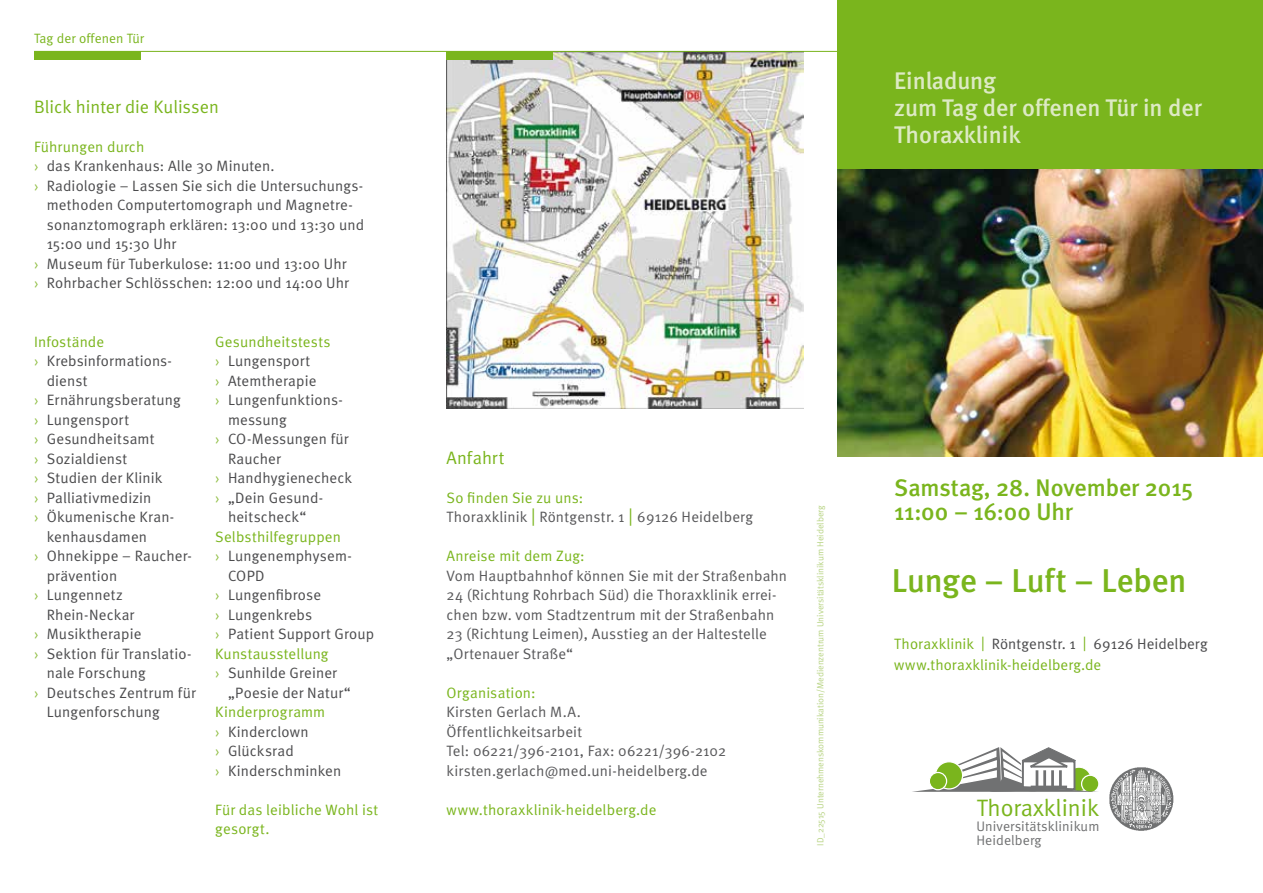
<style>
.page{position:relative;width:1263px;height:893px;background:#fff}
.page>*{position:absolute;margin:0;border:0;box-sizing:border-box;transform-origin:0 0}
.t1{font:500 33px "Meta";letter-spacing:-.005em;color:#7ab51d}
.t2{font:500 24px/27px "Meta";color:#ddeac4}
.t3{font:500 24px/24.6px "Meta";letter-spacing:-.005em;color:#7ab51d}
.t4{font:23.7px "Meta Normal";color:#7ab51d}
.t5{font:18px "Meta Normal";color:#7ab51d}
.t6{font:15px/19.5px "Meta Normal";letter-spacing:.01em;color:#4b4b4d}
.t7{font:15px/19.5px "Meta Normal";letter-spacing:.01em;color:#58585a}
.t8{font:15px/21px "Meta Normal";letter-spacing:.01em;color:#7ab51d}
.t9{font:13.8px/14.7px "Meta Normal";letter-spacing:.01em;color:#707172}
.t10{font:13.5px "Meta Normal";letter-spacing:.01em;color:#7ab51d}
.t11{font:9px "Meta Normal";color:#b7d382}
.s1{color:#93c048}
.s2{color:#7ab51d}
.s3{font-size:18px;color:#7ab51d}
.s4{color:#4b4b4d}
</style>
<div class="page">
<div style="left:838px;top:0;width:425px;height:190px;background:#7ab51d"></div>
<img style="left:446px;top:52px;width:357px;height:356px">
<hr style="left:34px;top:51px;width:1036px;height:1px;background:#7ab51d">
<div style="left:34px;top:51px;width:106px;height:9px;background:#7ab51d"></div>
<div style="left:446px;top:51px;width:107px;height:9px;background:#7ab51d"></div>
<img style="left:838px;top:169px;width:425px;height:287px">
<img style="left:1109px;top:767px;width:65px;height:64px">
<svg style="left:912px;top:747px;width:187px;height:45px"></svg>
<hr style="left:1043px;top:770px;width:3px;height:19px;background:#707172">
<hr style="left:1051px;top:770px;width:3px;height:19px;background:#707172">
<hr style="left:1059px;top:770px;width:3px;height:19px;background:#707172">
<hr style="left:1031px;top:786px;width:36px;height:2px;background:#707172">
<p class="t10" style="left:34px;top:31px;width:112px">Tag der offenen Tür</p>
<p class="t5" style="left:34px;top:96px;width:186px">Blick hinter die Kulissen</p>
<p class="t8" style="left:34px;top:136px;width:112px">Führungen durch</p>
<p class="t6" style="left:34px;top:156px;width:242px"><span class="s1">›</span> das Krankenhaus: Alle 30 Minuten.</p>
<p class="t6" style="left:34px;top:175px;width:331px"><span class="s1">›</span> Radiologie – Lassen Sie sich die Untersuchungs-</p>
<p class="t6" style="left:47px;top:195px;width:307px">methoden Computertomograph und Magnetre-</p>
<p class="t6" style="left:47px;top:214px;width:319px">sonanztomograph erklären: 13:00 und 13:30 und</p>
<p class="t6" style="left:47px;top:234px;width:131px">15:00 und 15:30 Uhr</p>
<p class="t6" style="left:34px;top:253px;width:314px"><span class="s1">›</span> Museum für Tuberkulose: 11:00 und 13:00 Uhr</p>
<p class="t6" style="left:34px;top:273px;width:316px"><span class="s1">›</span> Rohrbacher Schlösschen: 12:00 und 14:00 Uhr</p>
<p class="t8" style="left:34px;top:331px;width:72px">Infostände</p>
<p class="t6" style="left:34px;top:351px;width:139px"><span class="s1">›</span> Krebsinformations-</p>
<p class="t6" style="left:47px;top:370px;width:42px">dienst</p>
<p class="t6" style="left:34px;top:390px;width:148px"><span class="s1">›</span> Ernährungsberatung</p>
<p class="t6" style="left:34px;top:409px;width:96px"><span class="s1">›</span> Lungensport</p>
<p class="t6" style="left:34px;top:429px;width:122px"><span class="s1">›</span> Gesundheitsamt</p>
<p class="t6" style="left:34px;top:448px;width:95px"><span class="s1">›</span> Sozialdienst</p>
<p class="t6" style="left:34px;top:468px;width:130px"><span class="s1">›</span> Studien der Klinik</p>
<p class="t6" style="left:34px;top:487px;width:119px"><span class="s1">›</span> Palliativmedizin</p>
<p class="t6" style="left:34px;top:507px;width:142px"><span class="s1">›</span> Ökumenische Kran-</p>
<p class="t6" style="left:47px;top:526px;width:102px">kenhausdamen</p>
<p class="t6" style="left:34px;top:546px;width:159px"><span class="s1">›</span> Ohnekippe – Raucher-</p>
<p class="t6" style="left:47px;top:565px;width:72px">prävention</p>
<p class="t6" style="left:34px;top:585px;width:90px"><span class="s1">›</span> Lungennetz</p>
<p class="t6" style="left:47px;top:604px;width:89px">Rhein-Neckar</p>
<p class="t6" style="left:34px;top:624px;width:109px"><span class="s1">›</span> Musiktherapie</p>
<p class="t6" style="left:34px;top:643px;width:159px"><span class="s1">›</span> Sektion für Translatio-</p>
<p class="t6" style="left:47px;top:663px;width:100px">nale Forschung</p>
<p class="t6" style="left:34px;top:682px;width:163px"><span class="s1">›</span> Deutsches Zentrum für</p>
<p class="t6" style="left:47px;top:702px;width:114px">Lungenforschung</p>
<p class="t8" style="left:215px;top:331px;width:117px">Gesundheitstests</p>
<p class="t6" style="left:215px;top:351px;width:96px"><span class="s1">›</span> Lungensport</p>
<p class="t6" style="left:215px;top:370px;width:103px"><span class="s1">›</span> Atemtherapie</p>
<p class="t6" style="left:215px;top:390px;width:129px"><span class="s1">›</span> Lungenfunktions-</p>
<p class="t6" style="left:228px;top:409px;width:60px">messung</p>
<p class="t6" style="left:215px;top:429px;width:135px"><span class="s1">›</span> CO-Messungen für</p>
<p class="t6" style="left:228px;top:448px;width:54px">Raucher</p>
<p class="t6" style="left:215px;top:468px;width:138px"><span class="s1">›</span> Handhygienecheck</p>
<p class="t6" style="left:215px;top:487px;width:109px"><span class="s1">›</span> „Dein Gesund-</p>
<p class="t6" style="left:228px;top:507px;width:80px">heitscheck“</p>
<p class="t8" style="left:215px;top:526px;width:127px">Selbsthilfegruppen</p>
<p class="t6" style="left:215px;top:546px;width:138px"><span class="s1">›</span> Lungenemphysem-</p>
<p class="t6" style="left:228px;top:565px;width:38px">COPD</p>
<p class="t6" style="left:215px;top:585px;width:107px"><span class="s1">›</span> Lungenfibrose</p>
<p class="t6" style="left:215px;top:604px;width:98px"><span class="s1">›</span> Lungenkrebs</p>
<p class="t6" style="left:215px;top:624px;width:161px"><span class="s1">›</span> Patient Support Group</p>
<p class="t8" style="left:215px;top:643px;width:115px">Kunstausstellung</p>
<p class="t6" style="left:215px;top:663px;width:123px"><span class="s1">›</span> Sunhilde Greiner</p>
<p class="t6" style="left:228px;top:682px;width:124px">„Poesie der Natur“</p>
<p class="t6" style="left:215px;top:702px;width:128px"><span class="s2">Kinderprogramm<br></span><span class="s1">›</span> Kinderclown<br><span class="s1">›</span> Glücksrad<br><span class="s1">›</span> Kinderschminken</p>
<p class="t8" style="left:215px;top:799px;width:164px;line-height:19.5px">Für das leibliche Wohl ist gesorgt.</p>
<p class="t5" style="left:446px;top:447px;width:59px">Anfahrt</p>
<p class="t7" style="left:446px;top:487px;width:308px"><span class="s2">So finden Sie zu uns:<br></span>Thoraxklinik <span class="s3">|</span> Röntgenstr. 1 <span class="s3">|</span> 69126 Heidelberg</p>
<p class="t8" style="left:446px;top:545px;width:140px">Anreise mit dem Zug:</p>
<p class="t7" style="left:446px;top:565px;width:342px">Vom Hauptbahnhof können Sie mit der Straßenbahn 24 (Richtung Rohrbach Süd) die Thoraxklinik errei&shy;chen bzw. vom Stadtzentrum mit der Straßenbahn 23 (Richtung Leimen), Ausstieg an der Haltestelle „Ortenauer Straße“</p>
<p class="t8" style="left:446px;top:682px;width:91px">Organisation:</p>
<p class="t7" style="left:446px;top:702px;width:281px">Kirsten Gerlach M.A.<br>Öffentlichkeitsarbeit<br>Tel: 06221/396-2101, Fax: 06221/396-2102 kirsten.gerlach@med.uni-heidelberg.de</p>
<p class="t8" style="left:446px;top:799px;width:211px">www.thoraxklinik-heidelberg.de</p>
<p class="t11" style="left:815px;top:846px;width:342px;rotate:-90deg">ID_22515 Unternehmenskommunikation/Medienzentrum Universitätsklinikum Heidelberg</p>
<h2 class="t2" style="left:894px;top:67px;width:309px">Einladung<br>zum Tag der offenen Tür in der<br>Thoraxklinik</h2>
<h2 class="t3" style="left:894px;top:475px;width:301px">Samstag, 28. November 2015<br>11:00 – 16:00 Uhr</h2>
<h1 class="t1" style="left:892px;top:562px;width:296px">Lunge – Luft – Leben</h1>
<p class="t8" style="left:894px;top:633px;width:315px">Thoraxklinik | <span class="s4">Röntgenstr. 1</span> | <span class="s4">69126 Heidelberg </span>www.thoraxklinik-heidelberg.de</p>
<h3 class="t4" style="left:977px;top:794px;width:124px">Thoraxklinik</h3>
<p class="t9" style="left:976px;top:818px;width:125px">Universitätsklinikum<br>Heidelberg</p>
</div>
